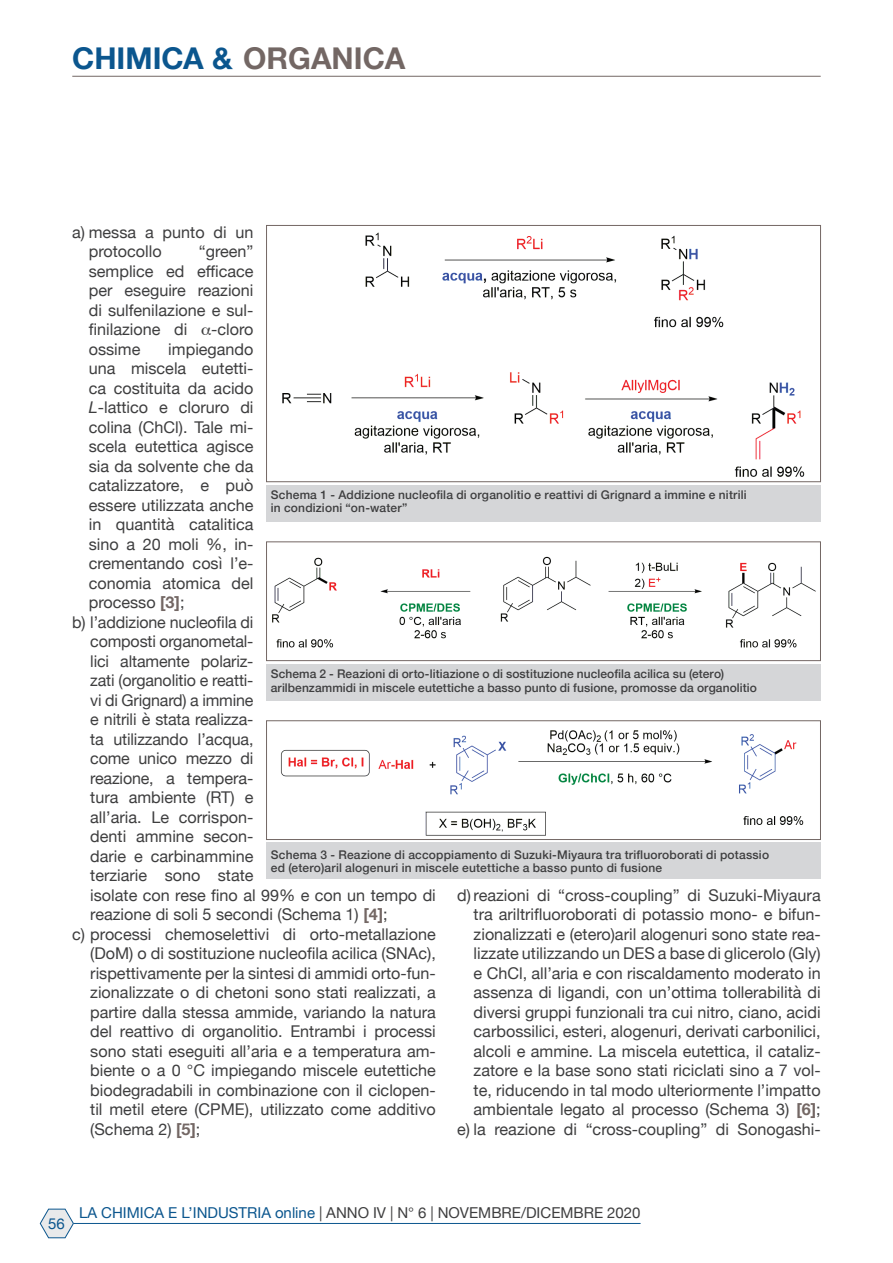
<style>
.page{position:relative;width:893px;height:1263px;background:#fff}
.page>*{position:absolute;margin:0;border:0;box-sizing:border-box;transform-origin:0 0}
.t1{font:700 30px "Helvetica Neue";color:#0b568e}
.t2{font:16.2px/19.5px "Helvetica Neue";color:#3e3e3f;text-align:justify}
.t3{font:15px "Helvetica Neue";color:#3e3e3f}
.t4{font:15px "Helvetica Neue";color:#0b568e}
.Dida{font:500 12px/13.5px "Helvetica Neue";letter-spacing:.015em;color:#3e3e3f}
.s1{color:#736764}
.s2{font-style:italic}
.s3{font-weight:700;color:#736764}
.s4{color:#0b568e}
</style>
<div class="page">
<hr style="left:72px;top:76px;width:749px;height:1px;background:#736764">
<svg style="left:40px;top:1209px;width:34px;height:29px"></svg>
<hr style="left:74px;top:1223px;width:567px;height:1px;background:#0b568e">
<img style="left:282px;top:232px;width:523px;height:245px">
<div style="left:266px;top:225px;width:555px;height:257px;border:1px solid #736764"></div>
<div style="left:266px;top:485px;width:555px;height:36px;background:#d5d6d8"></div>
<img style="left:272px;top:556px;width:544px;height:92px">
<div style="left:266px;top:542px;width:555px;height:119px;border:1px solid #736764"></div>
<div style="left:266px;top:664px;width:555px;height:36px;background:#d5d6d8"></div>
<img style="left:280px;top:730px;width:524px;height:106px">
<div style="left:266px;top:720px;width:555px;height:120px;border:1px solid #736764"></div>
<div style="left:266px;top:843px;width:555px;height:36px;background:#d5d6d8"></div>
<h1 class="t1" style="left:72px;top:35px;width:335px">CHIMICA &amp; <span class="s1">ORGANICA</span></h1>
<p class="t2" style="left:89px;top:223px;width:166px;text-indent:-16px">a) messa a punto di un protocollo</p>
<p class="t2" style="left:89px;top:243px;width:166px;text-indent:110px">“green” semplice ed efficace per eseguire reazioni di sulfenilazione e sul&shy;finilazione di</p>
<p class="t2" style="left:211px;top:321px;width:44px">-cloro</p>
<p class="t2" style="left:89px;top:340px;width:166px;text-indent:80px">impiegando una miscela eutetti&shy;ca costituita da acido <span class="s2">L</span>-lattico e cloruro di colina (ChCl). Tale mi&shy;scela eutettica agisce sia da solvente che da catalizzatore, e può essere utilizzata anche in quantità catalitica sino a 20 moli %, in&shy;crementando così l’e&shy;conomia atomica del processo <span class="s3">[3]</span>;</p>
<p class="t2" style="left:90px;top:613px;width:347px;text-align:left;text-indent:-18px">b) l’addizione nucleofila di<br>composti organometal-<br>lici altamente polariz-<br>zati (organolitio e reatti-<br>vi di Grignard) a immine<br>e nitrili è stata realizza-<br>ta utilizzando l’acqua,<br>come unico mezzo di<br>reazione, a tempera-<br>tura ambiente (RT) e<br>all’aria. Le corrispon-<br>denti ammine secon-<br>darie e carbinammine<br>terziarie sono state<br>isolate con rese fino al 99% e con un tempo di reazione di soli 5 secondi (Schema 1) <span class="s3">[4]</span>;</p>
<p class="t2" style="left:90px;top:925px;width:347px;text-indent:-18px">c) processi chemoselettivi di orto-metallazione (DoM) o di sostituzione nucleofila acilica (SNAc), rispettivamente per la sintesi di ammidi orto-fun&shy;zionalizzate o di chetoni sono stati realizzati, a partire dalla stessa ammide, variando la natura del reattivo di organolitio. Entrambi i processi sono stati eseguiti all’aria e a temperatura am&shy;biente o a 0 °C impiegando miscele eutettiche biodegradabili in combinazione con il ciclopen&shy;til metil etere (CPME), utilizzato come additivo (Schema 2) <span class="s3">[5]</span>;</p>
<p class="t2" style="left:89px;top:340px;width:53px">ossime</p>
<p class="Dida" style="left:271px;top:487px;width:477px">Schema 1 - Addizione nucleofila di organolitio e reattivi di Grignard a immine e nitrili in condizioni “on-water”</p>
<p class="Dida" style="left:271px;top:666px;width:488px">Schema 2 - Reazioni di orto-litiazione o di sostituzione nucleofila acilica su (etero) arilbenzammidi in miscele eutettiche a basso punto di fusione, promosse da organolitio</p>
<p class="Dida" style="left:271px;top:847px;width:500px">Schema 3 - Reazione di accoppiamento di Suzuki-Miyaura tra trifluoroborati di potassio</p>
<p class="Dida" style="left:271px;top:860px;width:393px">ed (etero)aril alogenuri in miscele eutettiche a basso punto di fusione</p>
<p class="t2" style="left:474px;top:886px;width:349px;text-indent:-16px">d) reazioni di “cross-coupling” di Suzuki-Miyaura tra ariltrifluoroborati di potassio mono- e bifun&shy;zionalizzati e (etero)aril alogenuri sono state rea&shy;lizzate utilizzando un DES a base di glicerolo (Gly) e ChCl, all’aria e con riscaldamento moderato in assenza di ligandi, con un’ottima tollerabilità di diversi gruppi funzionali tra cui nitro, ciano, acidi carbossilici, esteri, alogenuri, derivati carbonilici, alcoli e ammine. La miscela eutettica, il cataliz&shy;zatore e la base sono stati riciclati sino a 7 vol&shy;te, riducendo in tal modo ulteriormente l’impatto ambientale legato al processo (Schema 3) <span class="s3">[6]</span>;</p>
<p class="t2" style="left:457px;top:1120px;width:365px">e) la reazione di “cross-coupling” di Sonogashi-</p>
<p class="t4" style="left:48px;top:1212px;width:18px">56</p>
<p class="t3" style="left:79px;top:1202px;width:563px"><span class="s4">LA CHIMICA E L’INDUSTRIA online</span> | ANNO IV | N° 6 | NOVEMBRE/DICEMBRE 2020</p>
</div>
